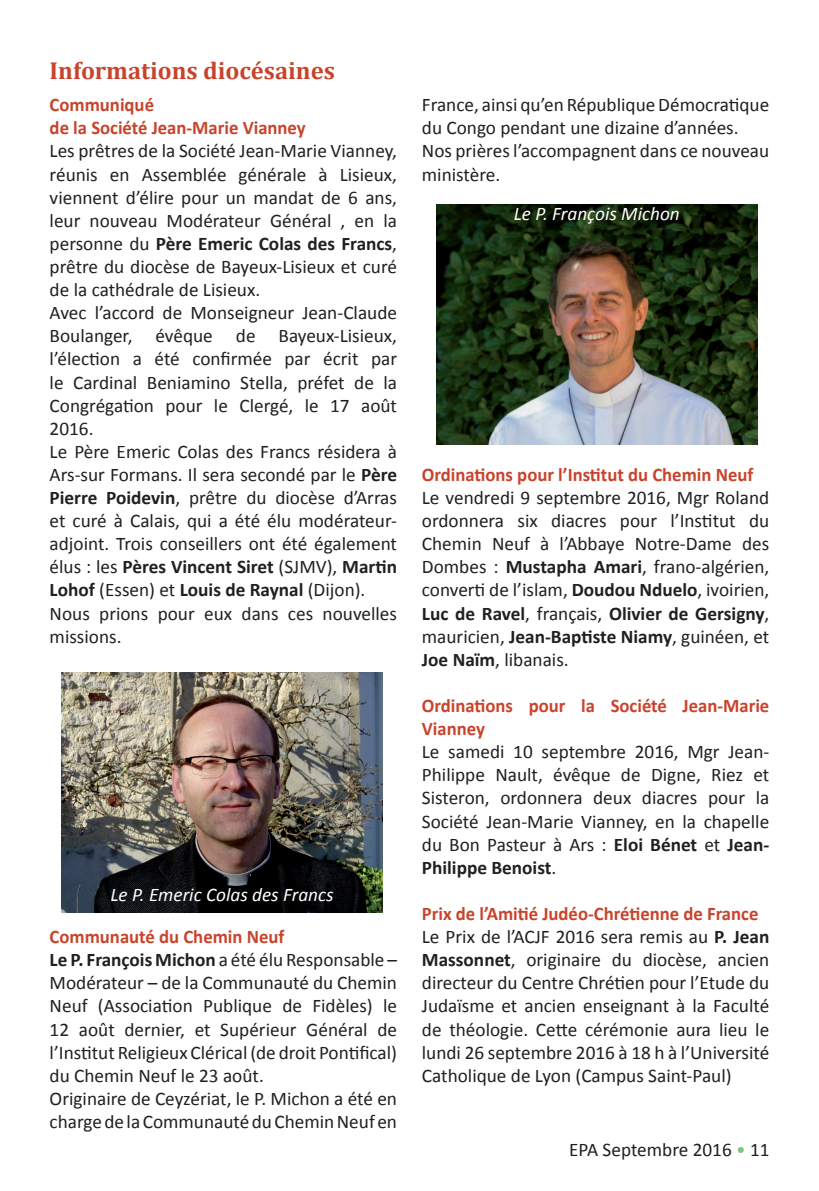
<style>
.page{position:relative;width:819px;height:1191px;background:#fff}
.page>*{position:absolute;margin:0;border:0;box-sizing:border-box;transform-origin:0 0}
.t1{font:700 24.5px "Cambria";color:#c9432b}
.t2{font:19.25px/23.1px "Calibri";color:#231f20}
.t3{font:700 19.25px/23.1px "Calibri";color:#c9432b}
.t4{font:italic 19.25px "Calibri";color:#fff}
.s1{font-weight:700}
.s2{font-weight:700;color:#c9432b}
.s3{color:#7cc67d}
</style>
<div class="page">
<img style="left:62px;top:672px;width:320px;height:240px">
<img style="left:437px;top:204px;width:320px;height:240px">
<p class="t1" style="left:50px;top:55px;width:287px">Informations diocésaines</p>
<p class="t3" style="left:50px;top:92px;width:257px">Communiqué<br>de la Société Jean-Marie Vianney</p>
<p class="t2" style="left:50px;top:139px;width:349px">Les prêtres de la Société Jean-Marie Vianney, réunis en Assemblée générale à Lisieux, viennent d’élire pour un mandat de 6 ans, leur nouveau Modérateur Général , en la personne du <span class="s1">Père Emeric Colas des Francs</span>, prêtre du diocèse de Bayeux-Lisieux et curé de la cathédrale de Lisieux.<br>Avec l’accord de Monseigneur Jean-Claude Boulanger, évêque de Bayeux-Lisieux, l’élection a été confirmée par écrit par le Cardinal Beniamino Stella, préfet de la Congrégation pour le Clergé, le 17 août 2016.<br>Le Père Emeric Colas des Francs résidera à Ars-sur Formans. Il sera secondé par le <span class="s1">Père Pierre Poidevin</span>, prêtre du diocèse d’Arras et curé à Calais, qui a été élu modérateur&shy;adjoint. Trois conseillers ont été également élus : les <span class="s1">Pères Vincent Siret</span> (SJMV), <span class="s1">Martin Lohof</span> (Essen) et <span class="s1">Louis de Raynal</span> (Dijon).<br>Nous prions pour eux dans ces nouvelles missions.</p>
<p class="t4" style="left:110px;top:883px;width:224px">Le P. Emeric Colas des Francs</p>
<p class="t2" style="left:50px;top:924px;width:349px"><span class="s2">Communauté du Chemin Neuf<br></span><span class="s1">Le P. François Michon</span> a été élu Responsable – Modérateur – de la Communauté du Chemin Neuf (Association Publique de Fidèles) le 12 août dernier, et Supérieur Général de l’Institut Religieux Clérical (de droit Pontifical) du Chemin Neuf le 23 août.<br>Originaire de Ceyzériat, le P. Michon a été en charge de la Communauté du Chemin Neuf en</p>
<p class="t2" style="left:422px;top:92px;width:349px">France, ainsi qu’en République Démocratique du Congo pendant une dizaine d’années.<br>Nos prières l’accompagnent dans ce nouveau ministère.</p>
<p class="t4" style="left:514px;top:202px;width:167px">Le P. François Michon</p>
<p class="t3" style="left:422px;top:462px;width:333px">Ordinations pour l’Institut du Chemin Neuf</p>
<p class="t2" style="left:422px;top:485px;width:349px;text-align:justify">Le vendredi 9 septembre 2016, Mgr Roland ordonnera six diacres pour l’Institut du Chemin Neuf à l’Abbaye Notre-Dame des Dombes : <span class="s1">Mustapha Amari</span>, frano-algérien, converti de l’islam, <span class="s1">Doudou Nduelo</span>, ivoirien, <span class="s1">Luc de Ravel</span>, français, <span class="s1">Olivier de Gersigny</span>, mauricien, <span class="s1">Jean-Baptiste Niamy</span>, guinéen, et <span class="s1">Joe Naïm</span>, libanais.</p>
<p class="t3" style="left:422px;top:693px;width:349px">Ordinations pour la Société Jean-Marie<br>Vianney</p>
<p class="t2" style="left:422px;top:739px;width:349px;text-align:justify">Le samedi 10 septembre 2016, Mgr Jean-Philippe Nault, évêque de Digne, Riez et Sisteron, ordonnera deux diacres pour la Société Jean-Marie Vianney, en la chapelle du Bon Pasteur à Ars : <span class="s1">Eloi Bénet</span> et <span class="s1">Jean-Philippe Benoist</span>.</p>
<p class="t2" style="left:422px;top:901px;width:349px"><span class="s2">Prix de l’Amitié Judéo-Chrétienne de France </span>Le Prix de l’ACJF 2016 sera remis au <span class="s1">P. Jean Massonnet</span>, originaire du diocèse, ancien directeur du Centre Chrétien pour l’Etude du Judaïsme et ancien enseignant à la Faculté de théologie. Cette cérémonie aura lieu le lundi 26 septembre 2016 à 18 h à l’Université Catholique de Lyon (Campus Saint-Paul)</p>
<p class="t2" style="left:569px;top:1137px;width:202px">EPA Septembre 2016 <span class="s3">•</span> 11</p>
</div>
